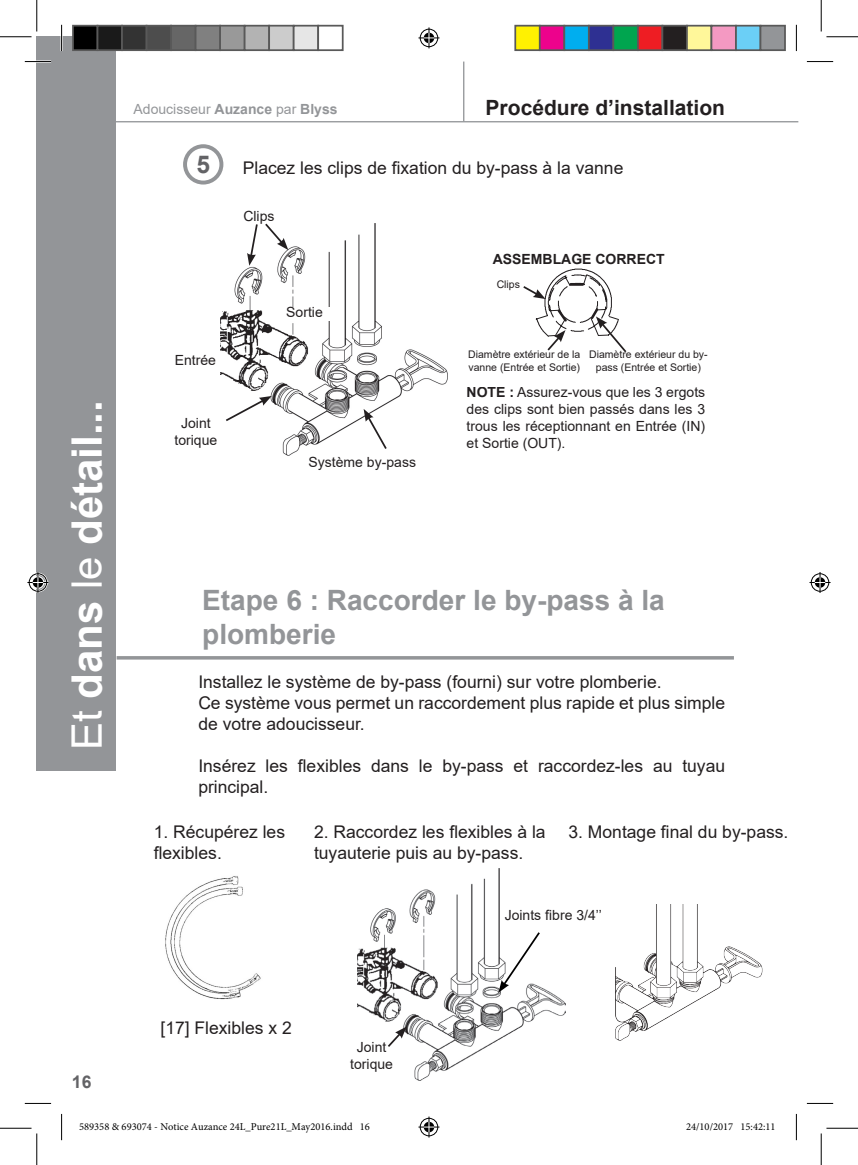
<style>
.page{position:relative;width:858px;height:1165px;background:#fff}
.page>*{position:absolute;margin:0;border:0;box-sizing:border-box;transform-origin:0 0}
.t1{font:700 42px "Arial";color:#fff}
.t2{font:700 28px/33.6px "Arial";color:#939598}
.t3{font:700 24.5px "Arial";color:#636366}
.t4{font:700 21px "Arial";color:#231f20}
.t5{font:17.5px/21px "Arial";color:#231f20}
.t6{font:700 17.5px "Arial";color:#636366}
.t7{font:14px/16.8px "Arial";color:#231f20;text-align:center}
.t8{font:14px "Arial";color:#939598}
.t9{font:700 14px "Arial";color:#231f20}
.t10{font:10.5px/12.6px "Arial";color:#231f20}
.t11{font:10.5px "Minion Pro";color:#000}
.s1{font-weight:700}
.s2{font-weight:400}
</style>
<div class="page">
<img style="left:220px;top:224px;width:227px;height:231px">
<div style="left:37px;top:37px;width:79px;height:734px;background:#939598"></div>
<hr style="left:59px;top:121px;width:739px;height:1px;background:#939598">
<hr style="left:463px;top:62px;width:1px;height:59px;background:#939598">
<svg style="left:183px;top:144px;width:40px;height:41px"></svg>
<img style="left:357px;top:869px;width:208px;height:211px">
<img style="left:165px;top:876px;width:96px;height:124px">
<svg style="left:498px;top:930px;width:43px;height:62px"></svg>
<svg style="left:117px;top:656px;width:616px;height:4px;background:#a0a2a4"></svg>
<div style="left:161px;top:418px;width:70px;height:30px;background:#fff"></div>
<div style="left:286px;top:307px;width:46px;height:13px;background:#fff"></div>
<div style="left:175px;top:355px;width:52px;height:17px;background:#fff"></div>
<div style="left:233px;top:207px;width:52px;height:18px;background:#fff"></div>
<div style="left:336px;top:1042px;width:70px;height:30px;background:#fff"></div>
<svg style="left:224px;top:396px;width:48px;height:27px"></svg>
<svg style="left:247px;top:223px;width:41px;height:43px"></svg>
<svg style="left:363px;top:409px;width:25px;height:42px"></svg>
<svg style="left:386px;top:1026px;width:20px;height:21px"></svg>
<img style="left:615px;top:905px;width:147px;height:135px">
<div style="left:738px;top:919px;width:46px;height:28px;background:#fff"></div>
<svg style="left:523px;top:269px;width:104px;height:84px"></svg>
<hr style="left:25px;top:60px;width:26px;height:3px;background:#fff">
<hr style="left:60px;top:25px;width:3px;height:26px;background:#fff">
<svg style="left:25px;top:61px;width:26px;height:1px"></svg>
<svg style="left:806px;top:61px;width:26px;height:1px"></svg>
<svg style="left:25px;top:1103px;width:26px;height:1px"></svg>
<svg style="left:806px;top:1103px;width:26px;height:1px"></svg>
<svg style="left:61px;top:25px;width:1px;height:26px"></svg>
<svg style="left:61px;top:1114px;width:1px;height:26px"></svg>
<svg style="left:795px;top:25px;width:1px;height:26px"></svg>
<svg style="left:795px;top:1114px;width:1px;height:26px"></svg>
<hr style="left:0;top:36px;width:32px;height:1px;background:#000">
<hr style="left:826px;top:36px;width:31px;height:1px;background:#000">
<hr style="left:0;top:1128px;width:32px;height:1px;background:#000">
<hr style="left:826px;top:1128px;width:31px;height:1px;background:#000">
<hr style="left:36px;top:0;width:1px;height:32px;background:#000">
<hr style="left:36px;top:1133px;width:1px;height:32px;background:#000">
<hr style="left:820px;top:0;width:1px;height:32px;background:#000">
<hr style="left:820px;top:1133px;width:1px;height:32px;background:#000">
<svg style="left:418px;top:27px;width:21px;height:21px"></svg>
<svg style="left:418px;top:1116px;width:21px;height:21px"></svg>
<svg style="left:27px;top:572px;width:21px;height:21px"></svg>
<svg style="left:809px;top:572px;width:21px;height:21px"></svg>
<div style="left:73px;top:26px;width:24px;height:24px;background:#000"></div>
<div style="left:72px;top:25px;width:26px;height:26px;border:2px solid #595959"></div>
<div style="left:97px;top:26px;width:25px;height:24px;background:#1a1a1a"></div>
<div style="left:97px;top:25px;width:26px;height:26px;border:2px solid #595959"></div>
<div style="left:122px;top:26px;width:24px;height:24px;background:#333"></div>
<div style="left:121px;top:25px;width:26px;height:26px;border:2px solid #595959"></div>
<div style="left:146px;top:26px;width:25px;height:24px;background:#4d4d4d"></div>
<div style="left:146px;top:25px;width:26px;height:26px;border:2px solid #595959"></div>
<div style="left:171px;top:26px;width:24px;height:24px;background:#666"></div>
<div style="left:170px;top:25px;width:26px;height:26px;border:2px solid #595959"></div>
<div style="left:195px;top:26px;width:25px;height:24px;background:#808080"></div>
<div style="left:195px;top:25px;width:26px;height:26px;border:2px solid #595959"></div>
<div style="left:220px;top:26px;width:24px;height:24px;background:#999"></div>
<div style="left:219px;top:25px;width:26px;height:26px;border:2px solid #595959"></div>
<div style="left:244px;top:26px;width:25px;height:24px;background:#b3b3b3"></div>
<div style="left:244px;top:25px;width:26px;height:26px;border:2px solid #595959"></div>
<div style="left:269px;top:26px;width:24px;height:24px;background:#ccc"></div>
<div style="left:268px;top:25px;width:26px;height:26px;border:2px solid #595959"></div>
<div style="left:293px;top:26px;width:25px;height:24px;background:#e6e6e6"></div>
<div style="left:293px;top:25px;width:26px;height:26px;border:2px solid #595959"></div>
<div style="left:317px;top:25px;width:26px;height:26px;border:2px solid #595959"></div>
<div style="left:515px;top:26px;width:24px;height:24px;background:#fff101"></div>
<div style="left:514px;top:25px;width:26px;height:26px;border:2px solid #595959"></div>
<div style="left:539px;top:26px;width:25px;height:24px;background:#ed028c"></div>
<div style="left:538px;top:25px;width:27px;height:26px;border:2px solid #595959"></div>
<div style="left:564px;top:26px;width:24px;height:24px;background:#00aeef"></div>
<div style="left:563px;top:25px;width:26px;height:26px;border:2px solid #595959"></div>
<div style="left:588px;top:26px;width:25px;height:24px;background:#2e3092"></div>
<div style="left:587px;top:25px;width:27px;height:26px;border:2px solid #595959"></div>
<div style="left:613px;top:26px;width:24px;height:24px;background:#00a54f"></div>
<div style="left:612px;top:25px;width:26px;height:26px;border:2px solid #595959"></div>
<div style="left:637px;top:26px;width:25px;height:24px;background:#ee1d23"></div>
<div style="left:636px;top:25px;width:27px;height:26px;border:2px solid #595959"></div>
<div style="left:662px;top:26px;width:24px;height:24px;background:#231f20"></div>
<div style="left:661px;top:25px;width:26px;height:26px;border:2px solid #595959"></div>
<div style="left:686px;top:26px;width:25px;height:24px;background:#fff79a"></div>
<div style="left:685px;top:25px;width:27px;height:26px;border:2px solid #595959"></div>
<div style="left:711px;top:26px;width:24px;height:24px;background:#f499c2"></div>
<div style="left:710px;top:25px;width:26px;height:26px;border:2px solid #595959"></div>
<div style="left:735px;top:26px;width:25px;height:24px;background:#6bcff6"></div>
<div style="left:734px;top:25px;width:27px;height:26px;border:2px solid #595959"></div>
<div style="left:760px;top:26px;width:24px;height:24px;background:#939598"></div>
<div style="left:759px;top:25px;width:26px;height:26px;border:2px solid #595959"></div>
<p class="t8" style="left:133px;top:99px;width:205px">Adoucisseur <span class="s1">Auzance</span> par <span class="s1">Blyss</span></p>
<p class="t4" style="left:485px;top:92px;width:241px">Procédure d’installation</p>
<h3 class="t3" style="left:196px;top:147px;width:15px">5</h3>
<p class="t5" style="left:243px;top:157px;width:382px">Placez les clips de fixation du by-pass à la vanne</p>
<h1 class="t1" style="left:57px;top:750px;width:352px;rotate:-90deg"><span class="s2">Et</span> dans <span class="s2">le</span> détail...</h1>
<p class="t6" style="left:72px;top:1069px;width:21px">16</p>
<p class="t7" style="left:243px;top:208px;width:33px">Clips</p>
<p class="t7" style="left:175px;top:352px;width:43px">Entrée</p>
<p class="t7" style="left:174px;top:415px;width:44px">Joint torique</p>
<p class="t7" style="left:286px;top:304px;width:38px">Sortie</p>
<p class="t7" style="left:308px;top:453px;width:109px">Système by-pass</p>
<p class="t9" style="left:492px;top:249px;width:173px">ASSEMBLAGE CORRECT</p>
<p class="t10" style="left:496px;top:278px;width:25px">Clips</p>
<p class="t10" style="left:468px;top:348px;width:114px">Diamètre extérieur de la vanne (Entrée et Sortie)</p>
<p class="t10" style="left:589px;top:348px;width:120px;text-align:center">Diamètre extérieur du by&shy;pass (Entrée et Sortie)</p>
<p class="t7" style="left:466px;top:384px;width:240px;text-align:justify"><span class="s1">NOTE :</span> Assurez-vous que les 3 ergots des clips sont bien passés dans les 3 trous les réceptionnant en Entrée (IN) et Sortie (OUT).</p>
<h2 class="t2" style="left:202px;top:584px;width:464px">Etape 6 : Raccorder le by-pass à la plomberie</h2>
<p class="t5" style="left:198px;top:671px;width:528px">Installez le système de by-pass (fourni) sur votre plomberie.<br>Ce système vous permet un raccordement plus rapide et plus simple de votre adoucisseur.</p>
<p class="t5" style="left:198px;top:755px;width:528px">Insérez les flexibles dans le by-pass et raccordez-les au tuyau principal.</p>
<p class="t5" style="left:154px;top:821px;width:133px">1. Récupérez les flexibles.</p>
<p class="t5" style="left:314px;top:821px;width:233px">2. Raccordez les flexibles à la tuyauterie puis au by-pass.</p>
<p class="t5" style="left:568px;top:821px;width:221px">3. Montage final du by-pass.</p>
<p class="t7" style="left:504px;top:907px;width:99px">Joints fibre 3/4’’</p>
<p class="t5" style="left:160px;top:1017px;width:133px">[17] Flexibles x 2</p>
<p class="t7" style="left:350px;top:1039px;width:44px">Joint torique</p>
<p class="t11" style="left:79px;top:1119px;width:292px">589358 &amp; 693074 - Notice Auzance 24L_Pure21L_May2016.indd 16</p>
<p class="t11" style="left:685px;top:1119px;width:91px">24/10/2017 15:42:11</p>
</div>
